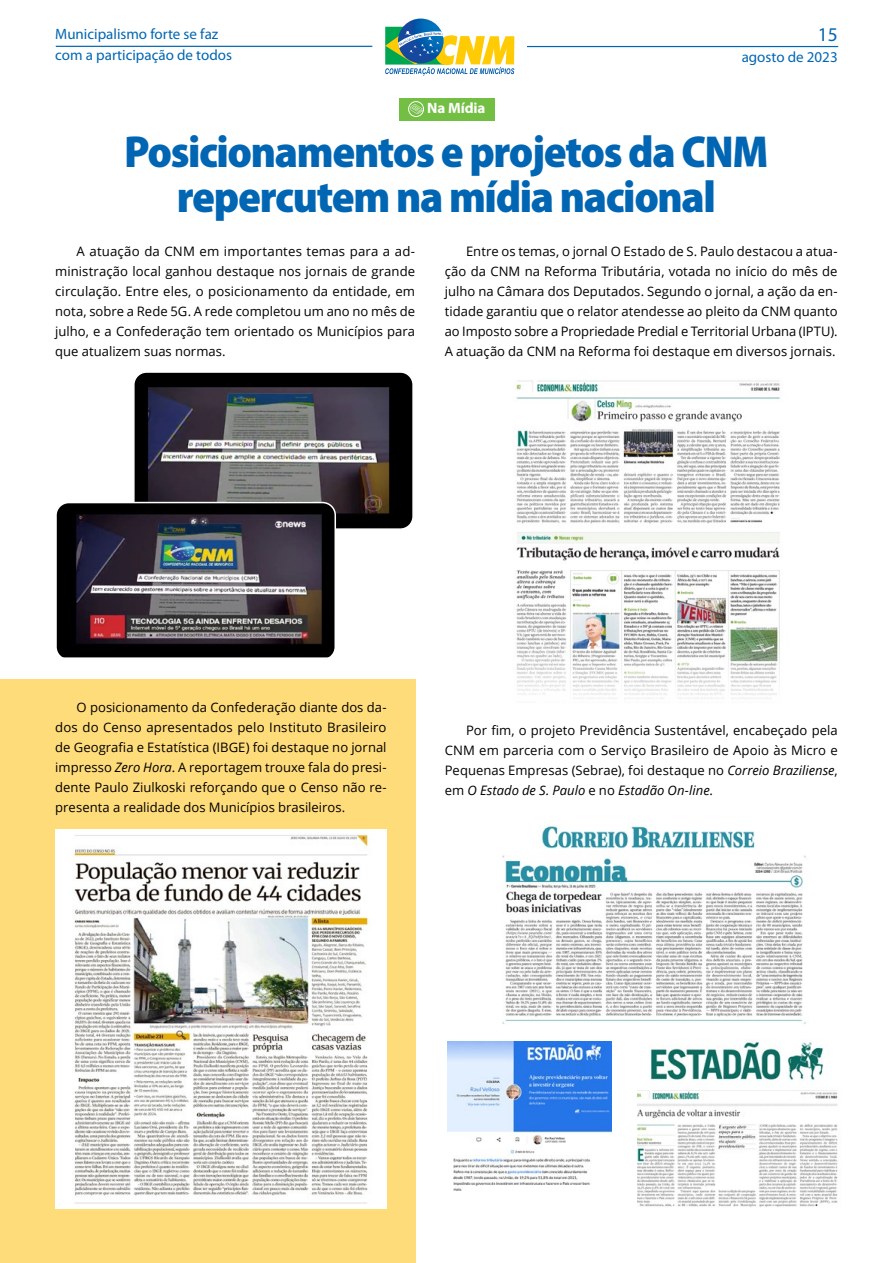
<style>
.page{position:relative;width:893px;height:1263px;background:#fff}
.page>*{position:absolute;margin:0;border:0;box-sizing:border-box;transform-origin:0 0}
.TÍTULO{font:900 semi-condensed 45px/45px "Myriad Pro";letter-spacing:-.03em;color:#0066b3;text-align:center}
.t1{font:19.5px "Myriad Pro";color:#0066b3}
.t2{font:15px/21px "Myriad Pro";color:#0066b3}
.RETRANCA{font:700 15px "Myriad Pro";letter-spacing:-.01em;color:#fff}
.TEXTO{font:13.05px/20px "Open Sans";color:#000;text-align:justify}
.s1{font-style:italic}
</style>
<div class="page">
<svg style="left:398px;top:19px;width:46px;height:44px"></svg>
<svg style="left:385px;top:24px;width:129px;height:52px"></svg>
<hr style="left:527px;top:46px;width:311px;height:1px;background:#0066b3">
<hr style="left:56px;top:46px;width:316px;height:1px;background:#0066b3">
<img style="left:516px;top:380px;width:264px;height:319px">
<div style="left:0;top:680px;width:415px;height:583px;background:#ffdc7a"></div>
<div style="left:399px;top:98px;width:95px;height:22px;background:#72bf44"></div>
<div style="left:408px;top:101px;width:16px;height:16px;border:1px solid #fff;border-radius:50%"></div>
<svg style="left:410px;top:104px;width:12px;height:10px"></svg>
<img style="left:136px;top:374px;width:275px;height:153px">
<div style="left:133px;top:371px;width:281px;height:159px;border:2px solid #fff;border-radius:13px"></div>
<div style="left:55px;top:829px;width:332px;height:379px;background:#fff"></div>
<img style="left:74px;top:834px;width:295px;height:370px">
<img style="left:502px;top:825px;width:304px;height:199px">
<img style="left:448px;top:1041px;width:164px;height:150px">
<img style="left:637px;top:1041px;width:201px;height:166px">
<img style="left:58px;top:503px;width:277px;height:154px">
<div style="left:55px;top:502px;width:281px;height:158px;border:2px solid #fff;border-radius:13px"></div>
<p class="t2" style="left:55px;top:24px;width:178px">Municipalismo forte se faz com a participação de todos</p>
<h2 class="t1" style="left:818px;top:23px;width:22px">15</h2>
<p class="t2" style="left:742px;top:47px;width:98px">agosto de 2023</p>
<p class="RETRANCA" style="left:427px;top:98px;width:60px">Na Mídia</p>
<p class="TÍTULO" style="left:124px;top:127px;width:646px">Posicionamentos e projetos da CNM repercutem na mídia nacional</p>
<p class="TEXTO" style="left:55px;top:241px;width:361px;text-indent:21px">A atuação da CNM em importantes temas para a ad&shy;ministração local ganhou destaque nos jornais de grande circulação. Entre eles, o posicionamento da entidade, em nota, sobre a Rede 5G. A rede completou um ano no mês de julho, e a Confederação tem orientado os Municípios para que atualizem suas normas.</p>
<p class="TEXTO" style="left:445px;top:241px;width:394px;text-indent:21px">Entre os temas, o jornal O Estado de S. Paulo destacou a atua&shy;ção da CNM na Reforma Tributária, votada no início do mês de julho na Câmara dos Deputados. Segundo o jornal, a ação da en&shy;tidade garantiu que o relator atendesse ao pleito da CNM quanto ao Imposto sobre a Propriedade Predial e Territorial Urbana (IPTU).<br>A atuação da CNM na Reforma foi destaque em diversos jornais.</p>
<p class="TEXTO" style="left:55px;top:697px;width:333px;text-indent:21px">O posicionamento da Confederação diante dos da&shy;dos do Censo apresentados pelo Instituto Brasileiro de Geografia e Estatística (IBGE) foi destaque no jornal impresso <span class="s1">Zero Hora</span>. A reportagem trouxe fala do presi&shy;dente Paulo Ziulkoski reforçando que o Censo não re&shy;presenta a realidade dos Municípios brasileiros.</p>
<p class="TEXTO" style="left:445px;top:720px;width:394px;text-indent:21px">Por fim, o projeto Previdência Sustentável, encabeçado pela CNM em parceria com o Serviço Brasileiro de Apoio às Micro e Pequenas Empresas (Sebrae), foi destaque no <span class="s1">Correio Braziliense</span>, em <span class="s1">O Estado de S. Paulo</span> e no <span class="s1">Estadão On-line</span>.</p>
</div>
